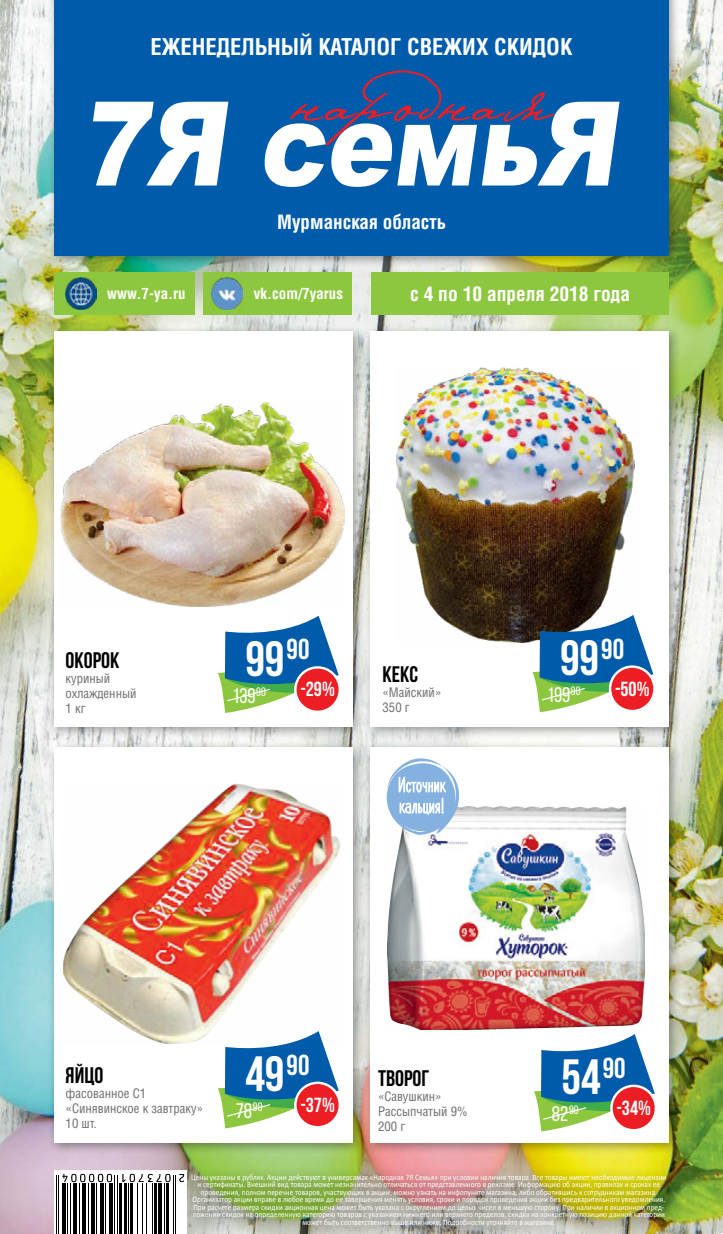
<style>
.page{position:relative;width:723px;height:1234px;background:#fff}
.page>*{position:absolute;margin:0;border:0;box-sizing:border-box;transform-origin:0 0}
.t1{font:700 49.5px "Bebas Neue";color:#fff}
.t2{font:700 22.5px "AG Letterica Condensed C";color:#fff}
.t3{font:700 22.5px "Bebas Neue";color:#000}
.t4{font:21px "Bebas Neue";color:#fff}
.t5{font:700 20.4px "Bebas Neue";color:#fff}
.t6{font:700 19.5px "AG Letterica Condensed C";color:#fff}
.t7{font:700 19.2px "AG Letterica Condensed C";color:#fff}
.t8{font:700 15px "AG Letterica Condensed C";color:#fff}
.t9{font:12.75px/15px "AG Letterica Condensed C";color:#6d6e71}
.t10{font:8.25px/7.5px "Calibri";letter-spacing:.01em;color:#fff;text-align:center;scale:.87 1}
</style>
<div class="page">
<img style="left:0;top:0;width:723px;height:1233px">
<div style="left:203px;top:272px;width:149px;height:43px;background:#8dc63f"></div>
<img style="left:211px;top:278px;width:32px;height:31px">
<div style="left:54px;top:272px;width:140px;height:43px;background:#8dc63f"></div>
<img style="left:65px;top:278px;width:32px;height:31px">
<div style="left:371px;top:272px;width:298px;height:43px;background:#8dc63f"></div>
<div style="left:48px;top:0;width:633px;height:268px;background:#000;opacity:.35"></div>
<div style="left:54px;top:0;width:615px;height:255px;background:#005baa"></div>
<div style="left:179px;top:1165px;width:500px;height:68px;background:#000;opacity:.6"></div>
<svg style="left:93px;top:102px;width:526px;height:85px;fill:#fff"></svg>
<svg style="left:290px;top:70px;width:264px;height:76px"></svg>
<div style="left:364px;top:324px;width:317px;height:414px;background:#000;opacity:.35"></div>
<div style="left:370px;top:331px;width:299px;height:395px;background:#fff"></div>
<div style="left:48px;top:324px;width:316px;height:414px;background:#000;opacity:.35"></div>
<div style="left:54px;top:331px;width:298px;height:395px;background:#fff"></div>
<div style="left:48px;top:740px;width:316px;height:414px;background:#000;opacity:.35"></div>
<div style="left:54px;top:747px;width:298px;height:395px;background:#fff"></div>
<div style="left:364px;top:740px;width:317px;height:414px;background:#000;opacity:.35"></div>
<div style="left:370px;top:747px;width:299px;height:395px;background:#fff"></div>
<div style="left:54px;top:1170px;width:133px;height:63px;background:#fff"></div>
<hr style="left:175px;top:1175px;width:1px;height:58px;background:#000">
<hr style="left:173px;top:1175px;width:1px;height:58px;background:#000">
<hr style="left:166px;top:1183px;width:3px;height:50px;background:#000">
<hr style="left:164px;top:1183px;width:1px;height:50px;background:#000">
<hr style="left:159px;top:1183px;width:3px;height:50px;background:#000">
<hr style="left:155px;top:1183px;width:2px;height:50px;background:#000">
<hr style="left:152px;top:1183px;width:1px;height:50px;background:#000">
<hr style="left:146px;top:1183px;width:1px;height:50px;background:#000">
<hr style="left:142px;top:1183px;width:1px;height:50px;background:#000">
<hr style="left:137px;top:1183px;width:1px;height:50px;background:#000">
<hr style="left:131px;top:1183px;width:2px;height:50px;background:#000">
<hr style="left:128px;top:1183px;width:1px;height:50px;background:#000">
<hr style="left:124px;top:1183px;width:3px;height:50px;background:#000">
<hr style="left:119px;top:1183px;width:2px;height:50px;background:#000">
<hr style="left:117px;top:1175px;width:1px;height:58px;background:#000">
<hr style="left:114px;top:1175px;width:1px;height:58px;background:#000">
<hr style="left:109px;top:1183px;width:4px;height:50px;background:#000">
<hr style="left:105px;top:1183px;width:1px;height:50px;background:#000">
<hr style="left:100px;top:1183px;width:4px;height:50px;background:#000">
<hr style="left:96px;top:1183px;width:1px;height:50px;background:#000">
<hr style="left:91px;top:1183px;width:4px;height:50px;background:#000">
<hr style="left:88px;top:1183px;width:1px;height:50px;background:#000">
<hr style="left:82px;top:1183px;width:4px;height:50px;background:#000">
<hr style="left:79px;top:1183px;width:1px;height:50px;background:#000">
<hr style="left:74px;top:1183px;width:3px;height:50px;background:#000">
<hr style="left:70px;top:1183px;width:1px;height:50px;background:#000">
<hr style="left:67px;top:1183px;width:1px;height:50px;background:#000">
<hr style="left:62px;top:1183px;width:4px;height:50px;background:#000">
<hr style="left:58px;top:1175px;width:1px;height:58px;background:#000">
<hr style="left:56px;top:1175px;width:1px;height:58px;background:#000">
<svg style="left:179px;top:1174px;width:5px;height:7px"></svg>
<svg style="left:122px;top:1173px;width:49px;height:8px"></svg>
<svg style="left:62px;top:1173px;width:50px;height:8px"></svg>
<svg style="left:218px;top:1043px;width:121px;height:85px"></svg>
<div style="left:50px;top:772px;width:303px;height:271px;background:#000;opacity:.27"></div>
<img style="left:61px;top:402px;width:283px;height:204px">
<svg style="left:218px;top:615px;width:121px;height:97px"></svg>
<img style="left:396px;top:367px;width:238px;height:275px">
<div style="left:609px;top:665px;width:47px;height:47px;border:2px solid #fff;border-radius:50%"></div>
<svg style="left:532px;top:614px;width:121px;height:98px"></svg>
<div style="left:375px;top:794px;width:284px;height:237px;background:#000;opacity:.27"></div>
<svg style="left:534px;top:1034px;width:121px;height:97px"></svg>
<svg style="left:386px;top:758px;width:75px;height:77px"></svg>
<h2 class="t2" style="left:150px;top:33px;width:424px">еженедельный каталог свежих скидок</h2>
<h3 class="t7" style="left:277px;top:211px;width:170px">Мурманская область</h3>
<h3 class="t8" style="left:107px;top:285px;width:80px">www.7-ya.ru</h3>
<h3 class="t8" style="left:254px;top:285px;width:91px">vk.com/7yarus</h3>
<h3 class="t6" style="left:410px;top:282px;width:221px">с 4 по 10 апреля 2018 года</h3>
<h2 class="t3" style="left:66px;top:647px;width:55px">Окорок</h2>
<h3 class="t9" style="left:66px;top:670px;width:72px">куриный охлажденный<br>1 кг</h3>
<h1 class="t1" style="left:245px;top:631px;width:66px">99<sup>90</sup></h1>
<h3 class="t4" style="left:232px;top:683px;width:35px">139<sup>90</sup></h3>
<h3 class="t5" style="left:300px;top:678px;width:36px">-29%</h3>
<h2 class="t3" style="left:382px;top:662px;width:37px">Кекс</h2>
<h3 class="t9" style="left:382px;top:684px;width:60px">«Майский»<br>350 г</h3>
<h1 class="t1" style="left:560px;top:630px;width:66px">99<sup>90</sup></h1>
<h3 class="t4" style="left:547px;top:683px;width:35px">199<sup>90</sup></h3>
<h3 class="t5" style="left:615px;top:677px;width:36px">-50%</h3>
<h2 class="t3" style="left:66px;top:1062px;width:39px">Яйцо</h2>
<h3 class="t9" style="left:66px;top:1085px;width:139px">фасованное С1 «Синявинское к завтраку»<br>10 шт.</h3>
<h1 class="t1" style="left:245px;top:1046px;width:66px">49<sup>90</sup></h1>
<h3 class="t4" style="left:236px;top:1098px;width:28px">78<sup>90</sup></h3>
<h3 class="t5" style="left:300px;top:1093px;width:36px">-37%</h3>
<h2 class="t3" style="left:378px;top:1066px;width:53px">Творог</h2>
<h3 class="t9" style="left:378px;top:1088px;width:91px">«Савушкин»<br>Рассыпчатый 9%<br>200 г</h3>
<h1 class="t1" style="left:561px;top:1049px;width:66px">54<sup>90</sup></h1>
<h3 class="t4" style="left:552px;top:1101px;width:28px">82<sup>90</sup></h3>
<h3 class="t5" style="left:616px;top:1096px;width:36px">-34%</h3>
<p class="t10" style="left:191px;top:1172px;width:548px">Цены указаны в рублях. Акции действуют в универсамах «Народная 7Я Семья» при условии наличия товара. Все товары имеют необходимые лицензии и сертификаты. Внешний вид товара может незначительно отличаться от представленного в рекламе. Информацию об акции, правилах и сроках ее проведения, полном перечне товаров, участвующих в акции, можно узнать на инфопункте магазина, либо обратившись к сотрудникам магазина.<br>Организатор акции вправе в любое время до ее завершения менять условия, сроки и порядок проведения акции без предварительного уведомления.<br>При расчете размера скидки акционная цена может быть указана с округлением до целых чисел в меньшую сторону. При наличии в акционном пред&shy;ложении скидок на определенную категорию товаров с указанием нижнего или верхнего пределов, скидка на конкретную позицию данной категории может быть соответственно выше или ниже. Подробности уточняйте в магазине.</p>
</div>
